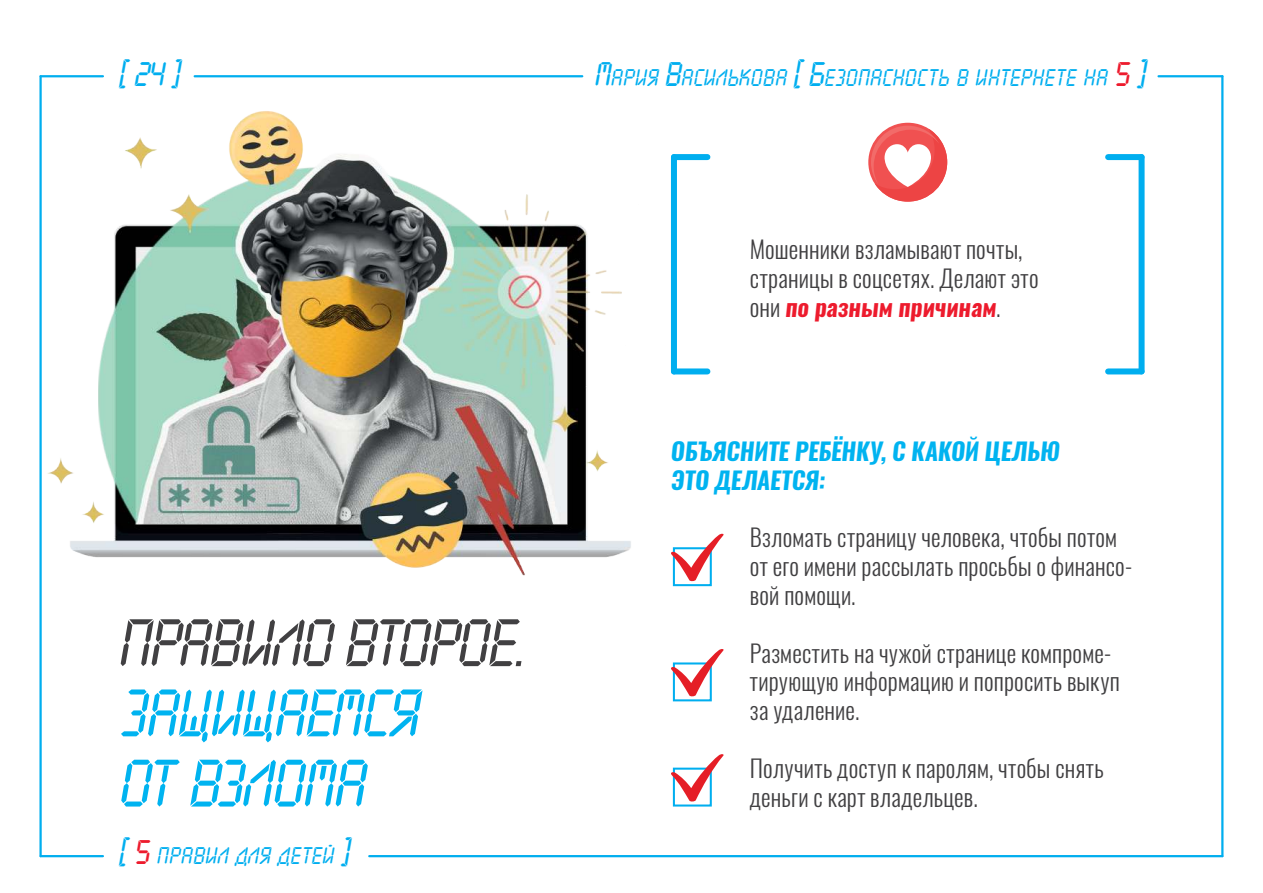
<style>
.page{position:relative;width:1263px;height:893px;background:#fff}
.page>*{position:absolute;margin:0;border:0;box-sizing:border-box;transform-origin:0 0}
.t1{font:58.5px/70.2px "Crystal";letter-spacing:.01em;color:#00b3f0}
.t2{font:58.5px "Crystal";letter-spacing:.02em;color:#414042}
.t3{font:30px "Crystal";letter-spacing:.005em;color:#00aeef}
.t4{font:300 24px/28.8px "Oswald";letter-spacing:.01em;color:#414042}
.t5{font:italic 700 24px/28.8px "Oswald";letter-spacing:-.01em;color:#00b3f0}
.s1{color:#ed1b2d}
.s2{font-weight:700;font-style:italic;color:#ed1b2d}
</style>
<div class="page">
<hr style="left:39px;top:76px;width:3px;height:780px;background:#00aeef">
<hr style="left:1221px;top:76px;width:2px;height:780px;background:#00aeef">
<hr style="left:41px;top:855px;width:62px;height:2px;background:#00aeef">
<hr style="left:369px;top:855px;width:853px;height:2px;background:#00aeef">
<hr style="left:1158px;top:75px;width:64px;height:2px;background:#00aeef">
<div style="left:671px;top:157px;width:6px;height:214px;background:#00aeef"></div>
<div style="left:674px;top:154px;width:33px;height:6px;background:#00aeef"></div>
<div style="left:1108px;top:154px;width:33px;height:6px;background:#00aeef"></div>
<div style="left:674px;top:368px;width:33px;height:6px;background:#00aeef"></div>
<div style="left:1108px;top:368px;width:33px;height:6px;background:#00aeef"></div>
<div style="left:1138px;top:157px;width:6px;height:214px;background:#00aeef"></div>
<div style="left:673px;top:547px;width:39px;height:39px;border:2px solid #00aeef"></div>
<svg style="left:671px;top:533px;width:53px;height:49px"></svg>
<div style="left:673px;top:662px;width:39px;height:39px;border:2px solid #00aeef"></div>
<svg style="left:671px;top:649px;width:53px;height:48px"></svg>
<div style="left:673px;top:768px;width:39px;height:38px;border:2px solid #00aeef"></div>
<svg style="left:671px;top:754px;width:53px;height:48px"></svg>
<svg style="left:871px;top:126px;width:76px;height:76px"></svg>
<img style="left:39px;top:75px;width:592px;height:645px">
<p class="t3" style="left:118px;top:59px;width:62px">[ 24 ]</p>
<h1 class="t2" style="left:118px;top:613px;width:406px">ПРАВИЛО ВТОРОЕ.</h1>
<h1 class="t1" style="left:118px;top:678px;width:300px">ЗАЩИЩАЕМСЯ<br>ОТ ВЗЛОМА</h1>
<p class="t3" style="left:118px;top:837px;width:232px">[ <span class="s1">5</span> правил для детей ]</p>
<p class="t3" style="left:594px;top:59px;width:552px">Мария Василькова [ Безопасность в интернете на <span class="s1">5</span> ]</p>
<p class="t4" style="left:750px;top:235px;width:290px">Мошенники взламывают почты, страницы в соцсетях. Делают это они <span class="s2">по разным причинам</span>.</p>
<p class="t5" style="left:671px;top:437px;width:390px">ОБЪЯСНИТЕ РЕБЁНКУ, С КАКОЙ ЦЕЛЬЮ<br>ЭТО ДЕЛАЕТСЯ:</p>
<p class="t4" style="left:750px;top:523px;width:384px">Взломать страницу человека, чтобы потом от его имени рассылать просьбы о финансо&shy;вой помощи.</p>
<p class="t4" style="left:750px;top:638px;width:371px">Разместить на чужой странице компроме&shy;тирующую информацию и попросить выкуп за удаление.</p>
<p class="t4" style="left:750px;top:754px;width:355px">Получить доступ к паролям, чтобы снять деньги с карт владельцев.</p>
</div>
